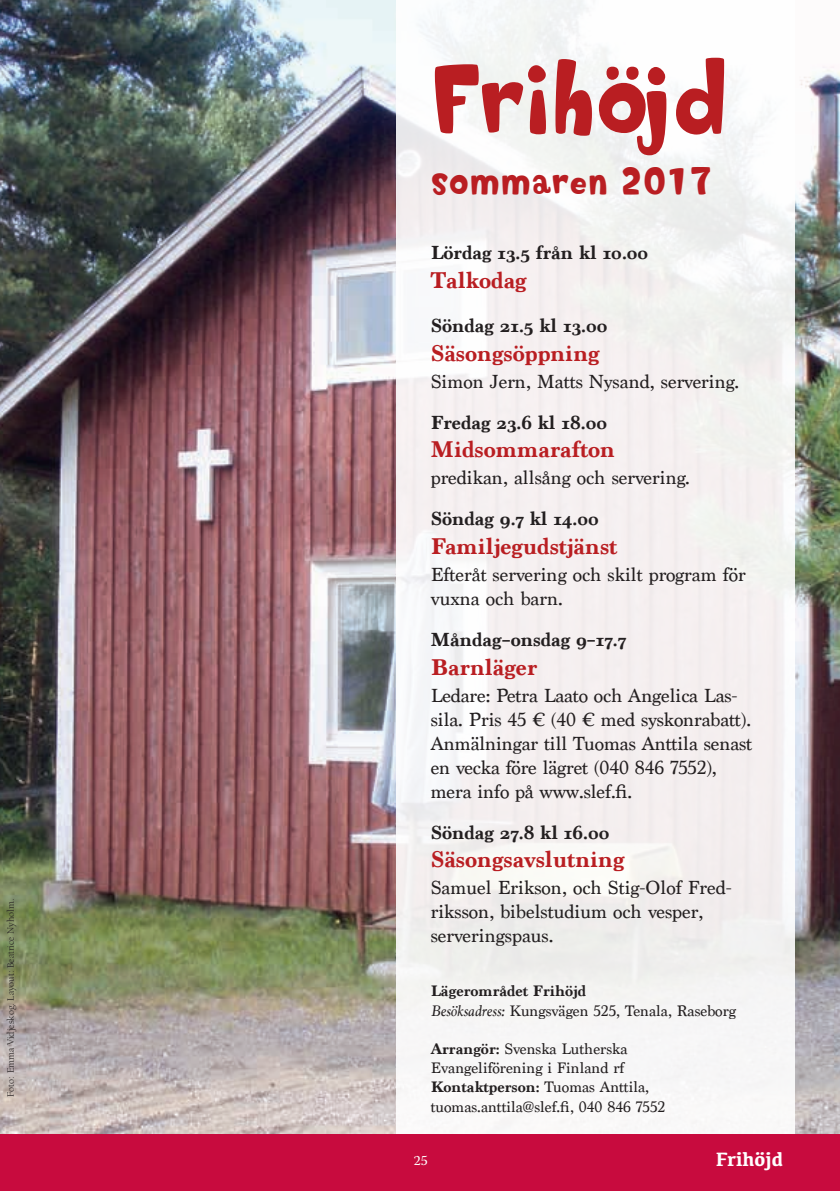
<style>
.page{position:relative;width:840px;height:1191px;background:#fff}
.page>*{position:absolute;margin:0;border:0;box-sizing:border-box;transform-origin:0 0}
.t1{font:96px "Softie";color:#b91e22}
.t2{font:36px "Softie";letter-spacing:.02em;color:#b91e22}
.t3{font:700 24px "Marion";color:#b91e22}
.t4{font:20px/24px "Marion";color:#231f20}
.t5{font:700 20px "Marion";color:#231f20}
.t6{font:700 20px "Kefa";color:#fff}
.t7{font:16px/19.2px "Marion";color:#231f20}
.t8{font:14px "Warnock Pro";color:#fff}
.t9{font:10px "Berkeley";color:#231f20}
.s1{font-weight:700}
.s2{font-style:italic}
</style>
<div class="page">
<img style="left:0;top:0;width:839px;height:1134px">
<div style="left:396px;top:0;width:398px;height:1191px;background:linear-gradient(to right,#f6f3f4,#f5f2f2)"></div>
<div style="left:0;top:1134px;width:839px;height:57px;background:#c80b3e"></div>
<p class="t9" style="left:5px;top:1097px;width:200px;rotate:-90deg">Foto: Emma Vidjeskog. Layout: Beatrice Nyholm.</p>
<h1 class="t1" style="left:430px;top:39px;width:300px">Frihöjd</h1>
<h2 class="t2" style="left:430px;top:158px;width:283px">sommaren 2017</h2>
<p class="t5" style="left:430px;top:241px;width:219px">Lördag 13.5 från kl 10.00</p>
<p class="t3" style="left:430px;top:266px;width:97px">Talkodag</p>
<p class="t5" style="left:430px;top:313px;width:178px">Söndag 21.5 kl 13.00</p>
<p class="t3" style="left:430px;top:338px;width:170px">Säsongsöppning</p>
<p class="t4" style="left:430px;top:369px;width:309px">Simon Jern, Matts Nysand, servering.</p>
<p class="t5" style="left:430px;top:410px;width:178px">Fredag 23.6 kl 18.00</p>
<p class="t3" style="left:430px;top:435px;width:186px">Midsommarafton</p>
<p class="t4" style="left:430px;top:466px;width:260px">predikan, allsång och servering.</p>
<p class="t5" style="left:430px;top:507px;width:169px">Söndag 9.7 kl 14.00</p>
<p class="t3" style="left:430px;top:532px;width:188px">Familjegudstjänst</p>
<p class="t4" style="left:430px;top:563px;width:316px">Efteråt servering och skilt program för vuxna och barn.</p>
<p class="t5" style="left:430px;top:627px;width:197px">Måndag–onsdag 9–17.7</p>
<p class="t3" style="left:430px;top:652px;width:108px">Barnläger</p>
<p class="t4" style="left:430px;top:683px;width:323px">Ledare: Petra Laato och Angelica Las&shy;sila. Pris 45 € (40 € med syskonrabatt).<br>Anmälningar till Tuomas Anttila senast en vecka före lägret (040 846 7552), mera info på www.slef.fi.</p>
<p class="t5" style="left:430px;top:820px;width:180px">Söndag 27.8 kl 16.00</p>
<p class="t3" style="left:430px;top:845px;width:195px">Säsongsavslutning</p>
<p class="t4" style="left:430px;top:876px;width:302px">Samuel Erikson, och Stig-Olof Fred&shy;riksson, bibelstudium och vesper, serveringspaus.</p>
<p class="t7" style="left:430px;top:981px;width:306px"><span class="s1">Lägerområdet Frihöjd<br></span><span class="s2">Besöksadress:</span> Kungsvägen 525, Tenala, Raseborg</p>
<p class="t7" style="left:430px;top:1039px;width:236px"><span class="s1">Arrangör:</span> Svenska Lutherska Evangeliförening i Finland rf <span class="s1">Kontaktperson:</span> Tuomas Anttila, tuomas.anttila@slef.fi, 040 846 7552</p>
<p class="t8" style="left:413px;top:1151px;width:16px">25</p>
<p class="t6" style="left:715px;top:1145px;width:69px">Frihöjd</p>
</div>
